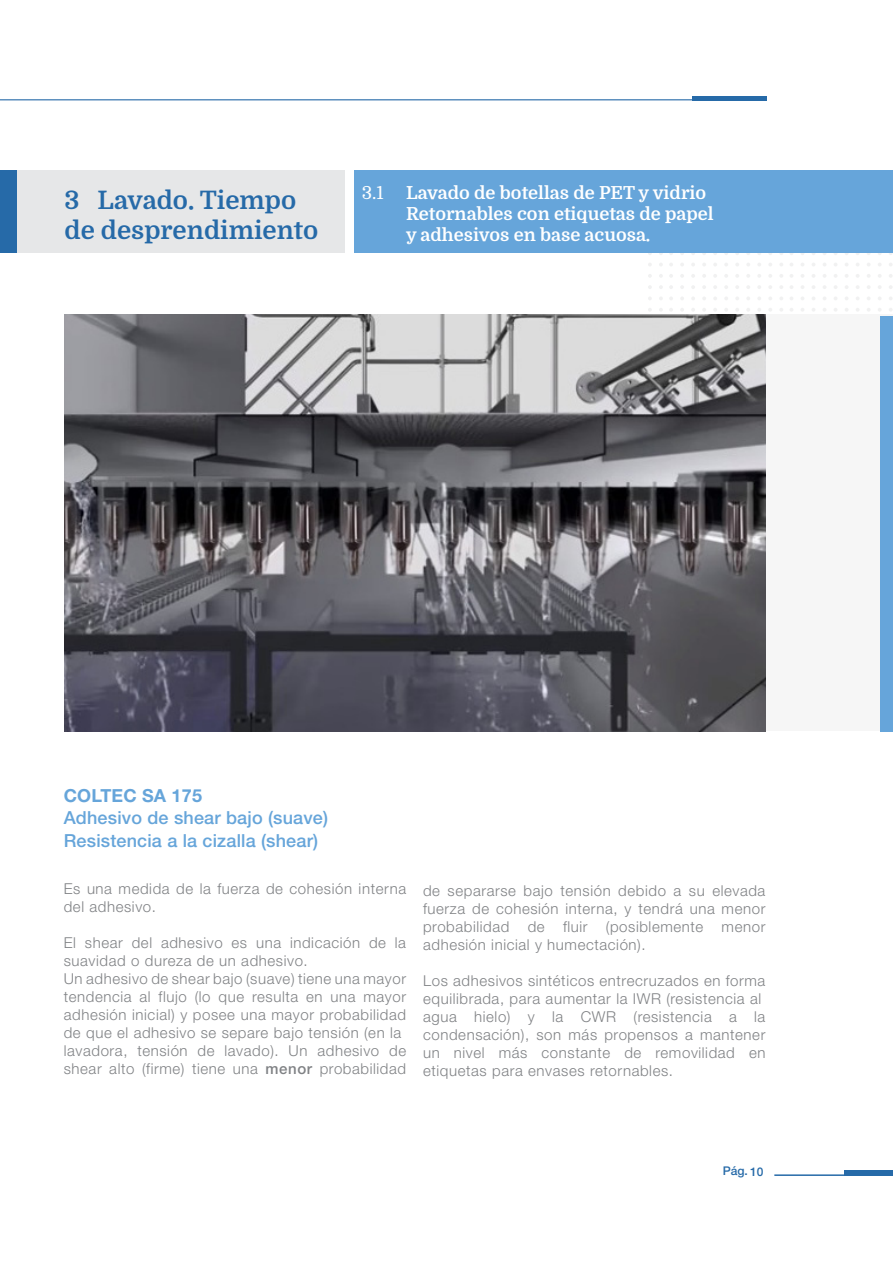
<style>
.page{position:relative;width:893px;height:1263px;background:#fff}
.page>*{position:absolute;margin:0;border:0;box-sizing:border-box;transform-origin:0 0}
.t1{font:700 25.5px/30px "Domine";color:#266aa8}
.t2{font:700 18px/21px "Domine";color:#fff}
.t3{font:500 18px/22.5px "Helvetica Neue LT Std";letter-spacing:.01em;color:#66a5da}
.t4{font:700 18px "Helvetica Neue LT Std";letter-spacing:.01em;color:#66a5da}
.t5{font:18px "Domine";color:#fff}
.t6{font:300 15px/18px "Helvetica Neue LT Std";letter-spacing:.04em;color:#808285}
.t7{font:500 12px "Helvetica Neue LT Std";color:#266aa8}
.s1{font-weight:500}
</style>
<div class="page">
<hr style="left:0;top:99px;width:694px;height:1px;background:#266aa8">
<hr style="left:692px;top:96px;width:75px;height:4px;background:#266aa8">
<hr style="left:774px;top:1174px;width:119px;height:2px;background:#266aa8">
<div style="left:845px;top:1170px;width:48px;height:6px;background:#266aa8"></div>
<div style="left:534px;top:315px;width:359px;height:416px;background:#f6f6f6"></div>
<div style="left:880px;top:316px;width:13px;height:415px;background:#66a5da"></div>
<div style="left:0;top:170px;width:344px;height:83px;background:#e6e7e8"></div>
<div style="left:0;top:170px;width:16px;height:83px;background:#266aa8"></div>
<div style="left:354px;top:170px;width:539px;height:83px;background:#66a5da"></div>
<img style="left:64px;top:315px;width:701px;height:416px">
<h1 class="t1" style="left:64px;top:185px;width:255px">3 Lavado. Tiempo de desprendimiento</h1>
<p class="t2" style="left:406px;top:182px;width:309px">Lavado de botellas de PET y vidrio<br>Retornables con etiquetas de papel y adhesivos en base acuosa.</p>
<p class="t5" style="left:362px;top:182px;width:23px">3.1</p>
<p class="t4" style="left:64px;top:784px;width:140px">COLTEC SA 175</p>
<p class="t3" style="left:64px;top:806px;width:266px">Adhesivo de shear bajo (suave)<br>Resistencia a la cizalla (shear)</p>
<p class="t6" style="left:64px;top:879px;width:344px">Es una medida de la fuerza de cohesión interna del adhesivo.</p>
<p class="t6" style="left:64px;top:933px;width:344px">El shear del adhesivo es una indicación de la suavidad o dureza de un adhesivo.<br>Un adhesivo de shear bajo (suave) tiene una mayor tendencia al flujo (lo que resulta en una mayor adhesión inicial) y posee una mayor probabilidad de que el adhesivo se separe bajo tensión (en la lavadora, tensión de lavado). Un adhesivo de shear alto (firme) tiene una <span class="s1">menor</span> probabilidad</p>
<p class="t6" style="left:423px;top:881px;width:344px;text-align:justify">de separarse bajo tensión debido a su elevada fuerza de cohesión interna, y tendrá una menor probabilidad de fluir (posiblemente menor adhesión inicial y humectación).</p>
<p class="t6" style="left:423px;top:971px;width:344px">Los adhesivos sintéticos entrecruzados en forma equilibrada, para aumentar la IWR (resistencia al agua hielo) y la CWR (resistencia a la condensación), son más propensos a mantener un nivel más constante de removilidad en etiquetas para envases retornables.</p>
<p class="t7" style="left:723px;top:1164px;width:42px">Pág. 10</p>
</div>
